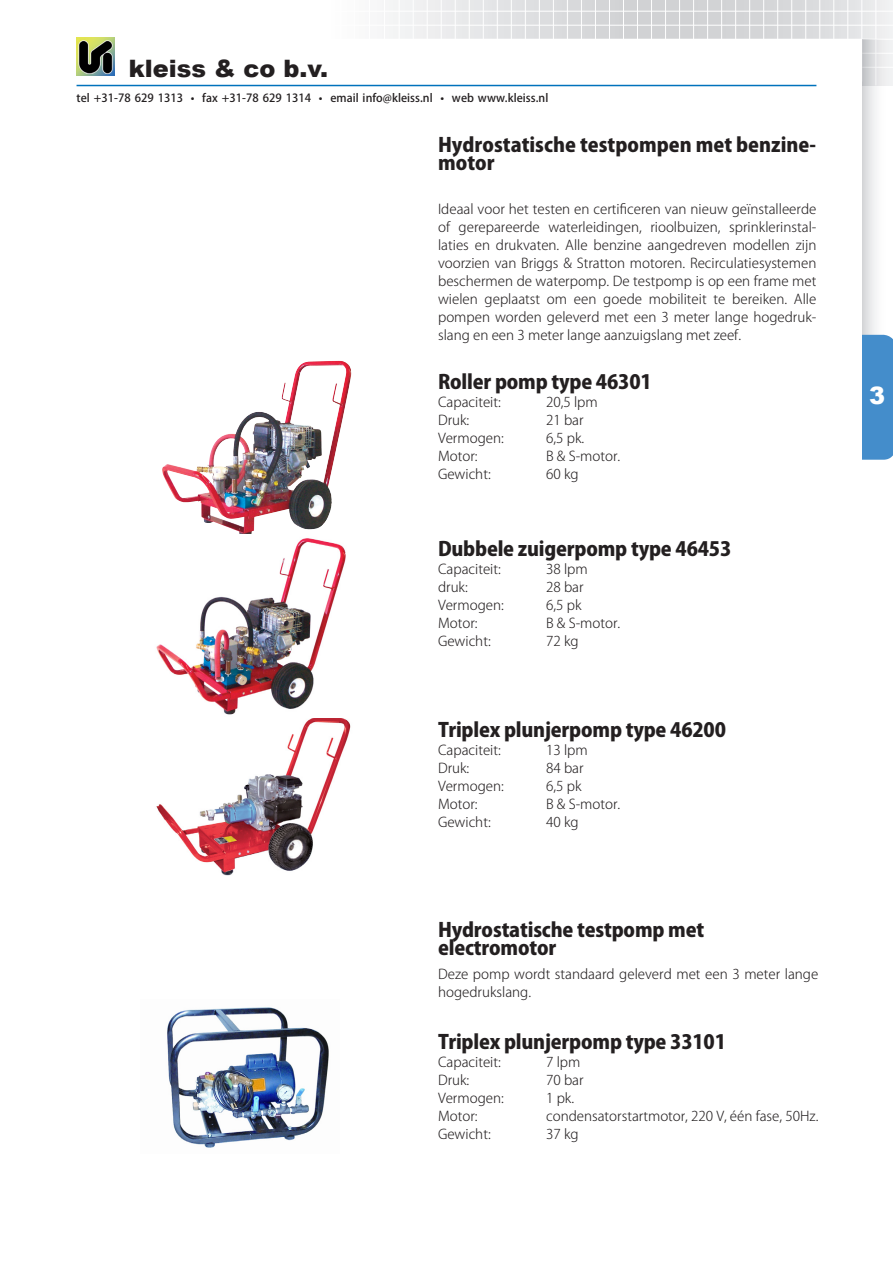
<style>
.page{position:relative;width:893px;height:1263px;background:#fff}
.page>*{position:absolute;margin:0;border:0;box-sizing:border-box;transform-origin:0 0}
.t1{font:900 24px "Arial";color:#231f20}
.t2{font:900 24px "Arial";color:#fff}
.t3{font:800 19.5px/18px "Koz Go Pro";letter-spacing:-.01em;color:#231f20}
.t4{font:300 13.5px/18px "Koz Go Pro";color:#231f20;text-align:justify}
.t5{font:500 11.25px "Koz Go Pro";letter-spacing:.005em;color:#231f20}
</style>
<div class="page">
<svg style="left:389px;top:0;width:504px;height:86px;background:#dedfe0"></svg>
<hr style="left:875px;top:0;width:1px;height:86px;background:#fff">
<hr style="left:861px;top:0;width:1px;height:81px;background:#fff">
<hr style="left:847px;top:0;width:1px;height:81px;background:#fff">
<hr style="left:833px;top:0;width:1px;height:81px;background:#fff">
<hr style="left:819px;top:0;width:1px;height:81px;background:#fff">
<hr style="left:805px;top:0;width:1px;height:81px;background:#fff">
<hr style="left:791px;top:0;width:1px;height:81px;background:#fff">
<hr style="left:777px;top:0;width:1px;height:81px;background:#fff">
<hr style="left:763px;top:0;width:1px;height:81px;background:#fff">
<hr style="left:749px;top:0;width:1px;height:81px;background:#fff">
<hr style="left:735px;top:0;width:1px;height:81px;background:#fff">
<hr style="left:721px;top:0;width:1px;height:81px;background:#fff">
<hr style="left:707px;top:0;width:1px;height:81px;background:#fff">
<hr style="left:693px;top:0;width:1px;height:81px;background:#fff">
<hr style="left:679px;top:0;width:1px;height:81px;background:#fff">
<hr style="left:665px;top:0;width:1px;height:81px;background:#fff">
<hr style="left:651px;top:0;width:1px;height:81px;background:#fff">
<hr style="left:637px;top:0;width:1px;height:81px;background:#fff">
<hr style="left:623px;top:0;width:1px;height:81px;background:#fff">
<hr style="left:609px;top:0;width:1px;height:81px;background:#fff">
<hr style="left:595px;top:0;width:1px;height:81px;background:#fff">
<hr style="left:581px;top:0;width:1px;height:81px;background:#fff">
<hr style="left:567px;top:0;width:1px;height:81px;background:#fff">
<hr style="left:553px;top:0;width:1px;height:81px;background:#fff">
<hr style="left:539px;top:0;width:1px;height:81px;background:#fff">
<hr style="left:525px;top:0;width:1px;height:73px;background:#fff">
<hr style="left:511px;top:0;width:1px;height:73px;background:#fff">
<hr style="left:497px;top:0;width:1px;height:73px;background:#fff">
<hr style="left:483px;top:0;width:1px;height:73px;background:#fff">
<hr style="left:469px;top:0;width:1px;height:73px;background:#fff">
<hr style="left:455px;top:0;width:1px;height:73px;background:#fff">
<hr style="left:441px;top:0;width:1px;height:73px;background:#fff">
<hr style="left:427px;top:0;width:1px;height:73px;background:#fff">
<hr style="left:413px;top:0;width:1px;height:73px;background:#fff">
<hr style="left:399px;top:0;width:1px;height:73px;background:#fff">
<hr style="left:73px;top:67px;width:820px;height:1px;background:#fff">
<hr style="left:73px;top:53px;width:820px;height:1px;background:#fff">
<hr style="left:73px;top:39px;width:820px;height:1px;background:#fff">
<hr style="left:73px;top:25px;width:820px;height:1px;background:#fff">
<hr style="left:73px;top:11px;width:820px;height:1px;background:#fff">
<svg style="left:861px;top:40px;width:27px;height:295px"></svg>
<div style="left:862px;top:335px;width:31px;height:125px;background:#448dcb"></div>
<div style="left:64px;top:39px;width:797px;height:1224px;background:#fff"></div>
<img style="left:77px;top:38px;width:38px;height:38px">
<hr style="left:77px;top:85px;width:739px;height:1px;background:#0072bc">
<img style="left:167px;top:1007px;width:162px;height:141px">
<img style="left:156px;top:718px;width:195px;height:158px">
<img style="left:162px;top:361px;width:164px;height:173px">
<img style="left:156px;top:538px;width:190px;height:177px">
<h1 class="t1" style="left:129px;top:51px;width:201px">kleiss &amp; co b.v.</h1>
<p class="t5" style="left:77px;top:91px;width:473px">tel +31-78 629 1313 • fax +31-78 629 1314 • email info@kleiss.nl • web www.kleiss.nl</p>
<p class="t3" style="left:438px;top:137px;width:379px">Hydrostatische testpompen met benzine&shy;motor</p>
<p class="t4" style="left:438px;top:200px;width:380px">Ideaal voor het testen en certificeren van nieuw geïnstalleerde of gerepareerde waterleidingen, rioolbuizen, sprinklerinstal&shy;laties en drukvaten. Alle benzine aangedreven modellen zijn voorzien van Briggs &amp; Stratton motoren. Recirculatiesystemen beschermen de waterpomp. De testpomp is op een frame met wielen geplaatst om een goede mobiliteit te bereiken. Alle pompen worden geleverd met een 3 meter lange hogedruk&shy;slang en een 3 meter lange aanzuigslang met zeef.</p>
<p class="t3" style="left:438px;top:374px;width:215px">Roller pomp type 46301</p>
<p class="t4" style="left:438px;top:393px;width:64px">Capaciteit:</p>
<p class="t4" style="left:546px;top:393px;width:53px">20,5 lpm</p>
<p class="t4" style="left:438px;top:411px;width:33px">Druk:</p>
<p class="t4" style="left:546px;top:411px;width:39px">21 bar</p>
<p class="t4" style="left:438px;top:429px;width:67px">Vermogen:</p>
<p class="t4" style="left:546px;top:429px;width:40px">6,5 pk.</p>
<p class="t4" style="left:438px;top:447px;width:41px">Motor:</p>
<p class="t4" style="left:546px;top:447px;width:76px">B &amp; S-motor.</p>
<p class="t4" style="left:438px;top:465px;width:54px">Gewicht:</p>
<p class="t4" style="left:546px;top:465px;width:34px">60 kg</p>
<p class="t3" style="left:438px;top:541px;width:295px">Dubbele zuigerpomp type 46453</p>
<p class="t4" style="left:438px;top:560px;width:64px">Capaciteit:</p>
<p class="t4" style="left:546px;top:560px;width:43px">38 lpm</p>
<p class="t4" style="left:438px;top:578px;width:31px">druk:</p>
<p class="t4" style="left:546px;top:578px;width:39px">28 bar</p>
<p class="t4" style="left:438px;top:596px;width:67px">Vermogen:</p>
<p class="t4" style="left:546px;top:596px;width:37px">6,5 pk</p>
<p class="t4" style="left:438px;top:614px;width:41px">Motor:</p>
<p class="t4" style="left:546px;top:614px;width:76px">B &amp; S-motor.</p>
<p class="t4" style="left:438px;top:632px;width:54px">Gewicht:</p>
<p class="t4" style="left:546px;top:632px;width:34px">72 kg</p>
<p class="t3" style="left:438px;top:722px;width:290px">Triplex plunjerpomp type 46200</p>
<p class="t4" style="left:438px;top:741px;width:64px">Capaciteit:</p>
<p class="t4" style="left:546px;top:741px;width:43px">13 lpm</p>
<p class="t4" style="left:438px;top:759px;width:33px">Druk:</p>
<p class="t4" style="left:546px;top:759px;width:39px">84 bar</p>
<p class="t4" style="left:438px;top:777px;width:67px">Vermogen:</p>
<p class="t4" style="left:546px;top:777px;width:37px">6,5 pk</p>
<p class="t4" style="left:438px;top:795px;width:41px">Motor:</p>
<p class="t4" style="left:546px;top:795px;width:76px">B &amp; S-motor.</p>
<p class="t4" style="left:438px;top:813px;width:54px">Gewicht:</p>
<p class="t4" style="left:546px;top:813px;width:34px">40 kg</p>
<p class="t3" style="left:438px;top:922px;width:268px">Hydrostatische testpomp met</p>
<p class="t3" style="left:438px;top:940px;width:120px">electromotor</p>
<p class="t4" style="left:438px;top:965px;width:382px">Deze pomp wordt standaard geleverd met een 3 meter lange hogedrukslang.</p>
<p class="t3" style="left:438px;top:1034px;width:290px">Triplex plunjerpomp type 33101</p>
<p class="t4" style="left:438px;top:1053px;width:64px">Capaciteit:</p>
<p class="t4" style="left:546px;top:1053px;width:36px">7 lpm</p>
<p class="t4" style="left:438px;top:1071px;width:33px">Druk:</p>
<p class="t4" style="left:546px;top:1071px;width:39px">70 bar</p>
<p class="t4" style="left:438px;top:1089px;width:67px">Vermogen:</p>
<p class="t4" style="left:546px;top:1089px;width:30px">1 pk.</p>
<p class="t4" style="left:438px;top:1107px;width:41px">Motor:</p>
<p class="t4" style="left:546px;top:1107px;width:274px">condensatorstartmotor, 220 V, één fase, 50Hz.</p>
<p class="t4" style="left:438px;top:1125px;width:54px">Gewicht:</p>
<p class="t4" style="left:546px;top:1125px;width:34px">37 kg</p>
<h1 class="t2" style="left:869px;top:378px;width:18px">3</h1>
</div>
